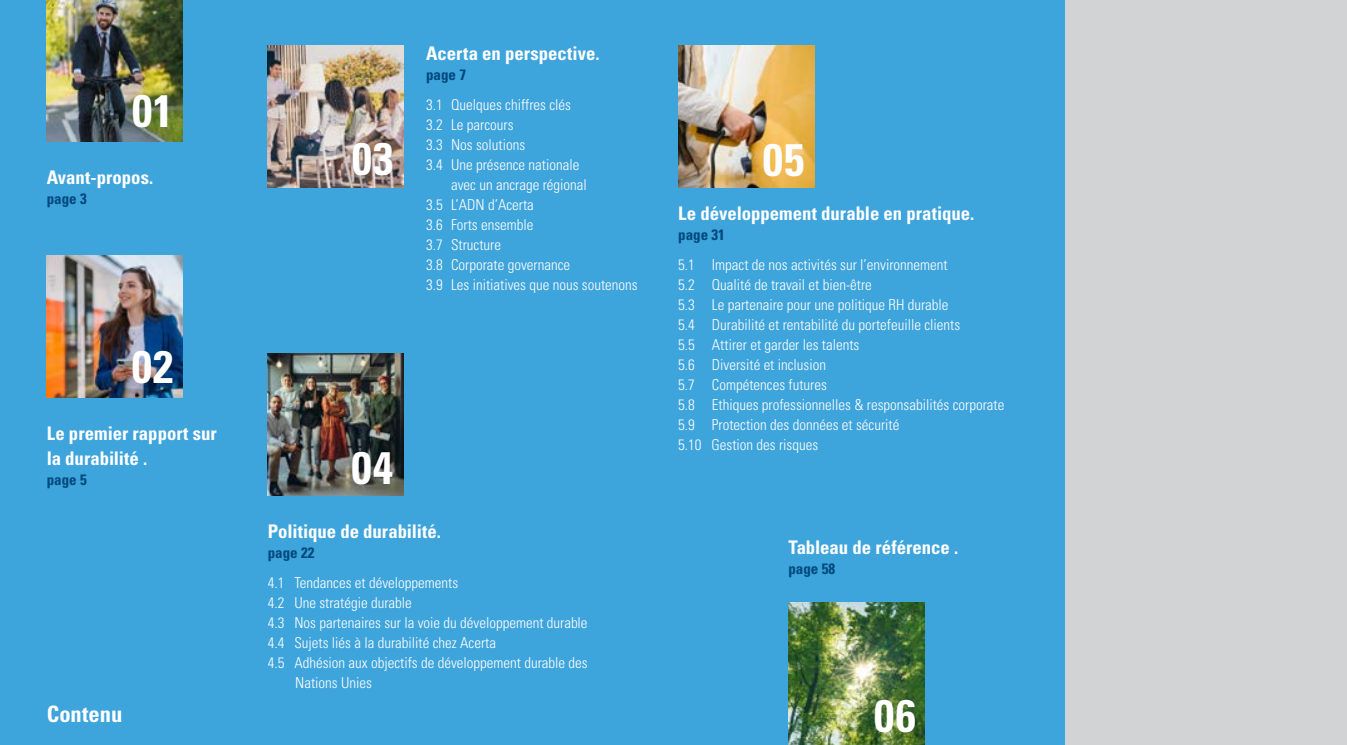
<style>
.page{position:relative;width:1347px;height:745px;background:#fff}
.page>*{position:absolute;margin:0;border:0;box-sizing:border-box;transform-origin:0 0}
.t1{font:700 condensed 45.5px "Univers LT Std";letter-spacing:.025em;color:#fff}
.t2{font:700 condensed 22.5px "Univers LT Std";color:#fff}
.t3{font:700 condensed 18.75px/25px "Univers LT Std";color:#fff}
.t4{font:300 condensed 15px/20px "Univers LT Std";color:#fff}
.t5{font:700 condensed 15px "Univers LT Std";color:#00497c}
</style>
<div class="page">
<div style="left:1064px;top:0;width:282px;height:744px;background:#d1d3d4"></div>
<div style="left:0;top:0;width:1064px;height:744px;background:#3ea4dc"></div>
<img style="left:47px;top:0;width:136px;height:142px">
<img style="left:47px;top:256px;width:136px;height:142px">
<img style="left:268px;top:46px;width:135px;height:142px">
<img style="left:268px;top:353px;width:135px;height:142px">
<img style="left:788px;top:602px;width:136px;height:142px">
<img style="left:678px;top:46px;width:136px;height:142px">
<h1 class="t1" style="left:132px;top:83px;width:42px">01</h1>
<p class="t3" style="left:47px;top:164px;width:108px">Avant-propos.</p>
<p class="t5" style="left:47px;top:189px;width:41px">page 3</p>
<h1 class="t1" style="left:132px;top:339px;width:43px">02</h1>
<p class="t3" style="left:47px;top:420px;width:171px">Le premier rapport sur la durabilité .</p>
<p class="t5" style="left:47px;top:470px;width:41px">page 5</p>
<h2 class="t2" style="left:47px;top:699px;width:77px">Contenu</h2>
<h1 class="t1" style="left:352px;top:131px;width:43px">03</h1>
<p class="t3" style="left:426px;top:40px;width:175px">Acerta en perspective.</p>
<p class="t5" style="left:426px;top:65px;width:41px">page 7</p>
<p class="t4" style="left:426px;top:94px;width:146px">3.1 Quelques chiffres clés</p>
<p class="t4" style="left:426px;top:114px;width:89px">3.2 Le parcours</p>
<p class="t4" style="left:426px;top:134px;width:101px">3.3 Nos solutions</p>
<p class="t4" style="left:426px;top:154px;width:155px">3.4 Une présence nationale</p>
<p class="t4" style="left:451px;top:174px;width:137px">avec un ancrage régional</p>
<p class="t4" style="left:426px;top:194px;width:109px">3.5 L’ADN d’Acerta</p>
<p class="t4" style="left:426px;top:214px;width:109px">3.6 Forts ensemble</p>
<p class="t4" style="left:426px;top:234px;width:76px">3.7 Structure</p>
<p class="t4" style="left:426px;top:254px;width:146px">3.8 Corporate governance</p>
<p class="t4" style="left:426px;top:274px;width:213px">3.9 Les initiatives que nous soutenons</p>
<h1 class="t1" style="left:351px;top:440px;width:43px">04</h1>
<p class="t3" style="left:268px;top:518px;width:175px">Politique de durabilité.</p>
<p class="t5" style="left:268px;top:543px;width:48px">page 22</p>
<p class="t4" style="left:268px;top:572px;width:192px">4.1 Tendances et développements</p>
<p class="t4" style="left:268px;top:592px;width:146px">4.2 Une stratégie durable</p>
<p class="t4" style="left:268px;top:612px;width:321px">4.3 Nos partenaires sur la voie du développement durable</p>
<p class="t4" style="left:268px;top:632px;width:230px">4.4 Sujets liés à la durabilité chez Acerta</p>
<p class="t4" style="left:268px;top:652px;width:321px">4.5 Adhésion aux objectifs de développement durable des</p>
<p class="t4" style="left:295px;top:672px;width:78px">Nations Unies</p>
<h1 class="t1" style="left:763px;top:132px;width:43px">05</h1>
<p class="t3" style="left:678px;top:200px;width:298px">Le développement durable en pratique.</p>
<p class="t5" style="left:678px;top:225px;width:48px">page 31</p>
<p class="t4" style="left:678px;top:254px;width:328px">5.1 Impact de nos activités sur l’environnement<br>5.2 Qualité de travail et bien-être<br>5.3 Le partenaire pour une politique RH durable<br>5.4 Durabilité et rentabilité du portefeuille clients<br>5.5 Attirer et garder les talents<br>5.6 Diversité et inclusion<br>5.7 Compétences futures<br>5.8 Ethiques professionnelles &amp; responsabilités corporate 5.9 Protection des données et sécurité<br>5.10 Gestion des risques</p>
<p class="t3" style="left:788px;top:534px;width:171px">Tableau de référence .</p>
<p class="t5" style="left:788px;top:558px;width:48px">page 58</p>
<h1 class="t1" style="left:874px;top:687px;width:43px">06</h1>
</div>
